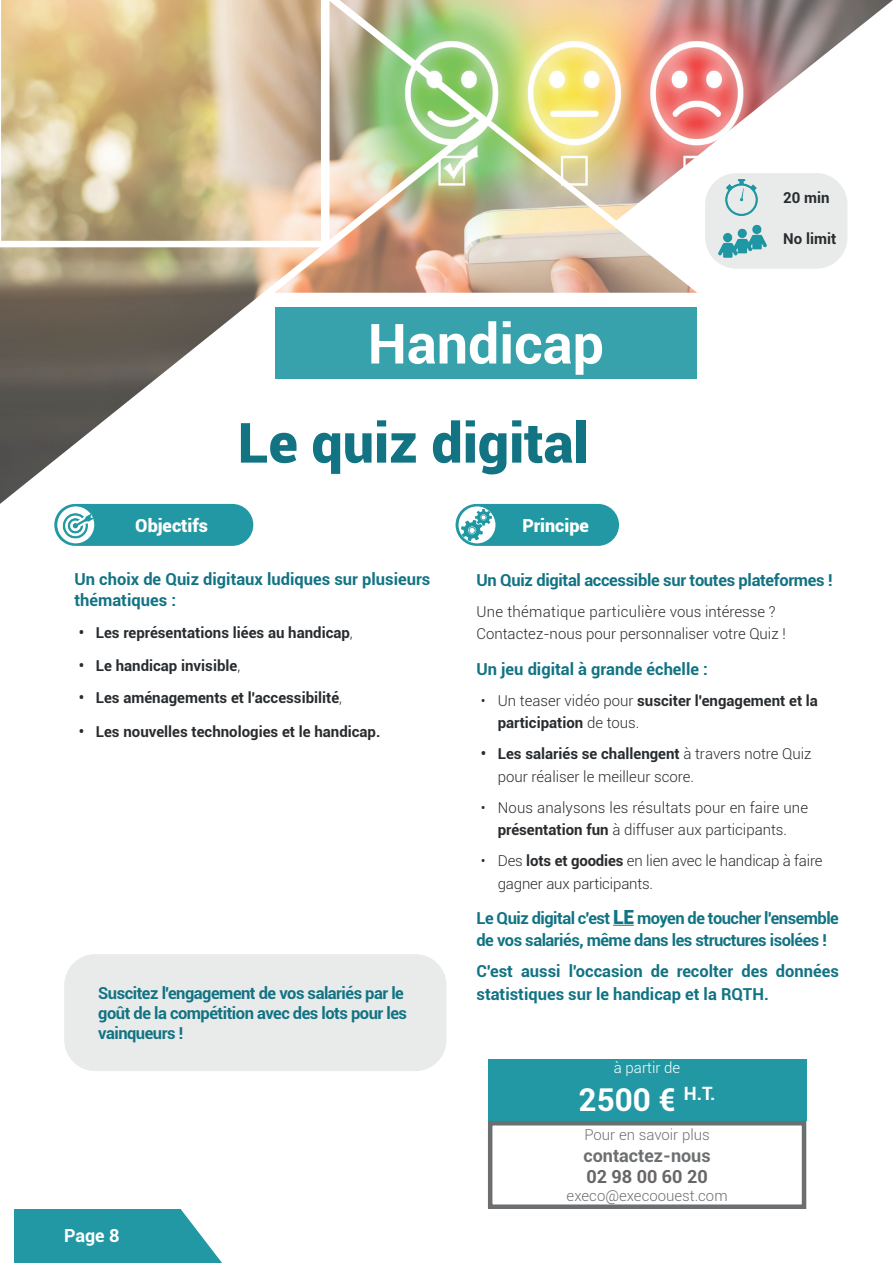
<style>
.page{position:relative;width:893px;height:1263px;background:#fff}
.page>*{position:absolute;margin:0;border:0;box-sizing:border-box;transform-origin:0 0}
.t1{font:900 55.5px "Roboto";color:#127383}
.t2{font:700 55.5px "Roboto";color:#fff}
.t3{font:700 31.5px "Roboto";color:#fff}
.t4{font:900 18px "Roboto";color:#fff}
.t5{font:700 18px "Roboto";color:#292c2f}
.t6{font:700 18px "Roboto";color:#231f20}
.t7{font:700 18px "Roboto";color:#fff}
.t8{font:700 16.5px/19.8px "Roboto";letter-spacing:-.02em;color:#127383}
.t9{font:700 16.5px/21.6px "Roboto";color:#127383}
.t10{font:300 15px/22.5px "Roboto";color:#292c2f}
.t11{font:700 15px/22.5px "Roboto";color:#292c2f}
.t12{font:300 15px "Roboto";color:#fff}
.s1{font-weight:300}
.s2{font-weight:700}
.s3{font-weight:900;font-size:19.5px}
</style>
<div class="page">
<div style="left:14px;top:1209px;width:167px;height:54px;background:#2198a3"></div>
<svg style="left:181px;top:1209px;width:41px;height:54px"></svg>
<img style="left:0;top:0;width:893px;height:504px">
<div style="left:275px;top:307px;width:422px;height:71px;background:#37a2ac"></div>
<div style="left:54px;top:504px;width:199px;height:42px;background:#2198a3;border-radius:21px"></div>
<div style="left:456px;top:504px;width:163px;height:42px;background:#2198a3;border-radius:21px"></div>
<svg style="left:458px;top:506px;width:37px;height:37px"></svg>
<img style="left:54px;top:506px;width:41px;height:39px">
<img style="left:461px;top:509px;width:30px;height:32px">
<svg style="left:613px;top:925px;width:21px;height:1px"></svg>
<div style="left:488px;top:1060px;width:318px;height:61px;background:#2198a3"></div>
<div style="left:705px;top:173px;width:142px;height:96px;background:#e8ebea;border-radius:31px"></div>
<img style="left:725px;top:179px;width:33px;height:37px">
<img style="left:697px;top:216px;width:101px;height:57px">
<div style="left:64px;top:954px;width:382px;height:117px;background:#e8ebea;border-radius:31px"></div>
<h1 class="t2" style="left:368px;top:305px;width:238px">Handicap</h1>
<h1 class="t1" style="left:238px;top:404px;width:352px">Le quiz digital</h1>
<p class="t11" style="left:783px;top:186px;width:48px">20 min</p>
<p class="t11" style="left:783px;top:227px;width:54px">No limit</p>
<p class="t4" style="left:135px;top:512px;width:74px">Objectifs</p>
<p class="t4" style="left:522px;top:512px;width:68px">Principe</p>
<p class="t9" style="left:75px;top:567px;width:357px">Un choix de Quiz digitaux ludiques sur plusieurs thématiques :</p>
<p class="t11" style="left:79px;top:621px;width:276px">• Les représentations liées au handicap<span class="s1">,</span></p>
<p class="t11" style="left:79px;top:653px;width:163px">• Le handicap invisible<span class="s1">,</span></p>
<p class="t11" style="left:79px;top:686px;width:265px">• Les aménagements et l'accessibilité<span class="s1">,</span></p>
<p class="t11" style="left:79px;top:720px;width:303px">• Les nouvelles technologies et le handicap.</p>
<p class="t8" style="left:476px;top:569px;width:357px">Un Quiz digital accessible sur toutes plateformes !</p>
<p class="t10" style="left:476px;top:600px;width:311px">Une thématique particulière vous intéresse ?<br>Contactez-nous pour personnaliser votre Quiz !</p>
<p class="t9" style="left:476px;top:657px;width:233px">Un jeu digital à grande échelle :</p>
<p class="t11" style="left:498px;top:688px;width:322px;text-indent:-17px"><span class="s1">• Un teaser vidéo pour</span> susciter l'engagement et la participation <span class="s1">de tous.</span></p>
<p class="t10" style="left:498px;top:742px;width:315px;text-indent:-17px"><span class="s2">• Les salariés se challengent</span> à travers notre Quiz pour réaliser le meilleur score.</p>
<p class="t10" style="left:481px;top:795px;width:329px;text-align:center">• Nous analysons les résultats pour en faire une <span class="s2">présentation fun</span> à diffuser aux participants.</p>
<p class="t10" style="left:498px;top:849px;width:326px;text-indent:-17px">• Des <span class="s2">lots et goodies</span> en lien avec le handicap à faire gagner aux participants.</p>
<p class="t8" style="left:476px;top:906px;width:364px;line-height:22.5px">Le Quiz digital c'est <span class="s3">LE</span> moyen de toucher l'ensemble de vos salariés, même dans les structures isolées !</p>
<p class="t9" style="left:476px;top:959px;width:364px;line-height:22.5px">C'est aussi l'occasion de recolter des données statistiques sur le handicap et la RQTH.</p>
<p class="t8" style="left:98px;top:982px;width:310px">Suscitez l'engagement de vos salariés par le goût de la compétition avec des lots pour les vainqueurs !</p>
<p class="t7" style="left:64px;top:1223px;width:57px">Page 8</p>
<p class="t12" style="left:614px;top:1057px;width:68px">à partir de</p>
<h2 class="t3" style="left:579px;top:1077px;width:139px">2500 € <sup>H.T.</sup></h2>
<p class="t10" style="left:584px;top:1123px;width:127px">Pour en savoir plus</p>
<p class="t5" style="left:583px;top:1142px;width:129px">contactez-nous</p>
<p class="t6" style="left:586px;top:1164px;width:123px">02 98 00 60 20</p>
<p class="t10" style="left:567px;top:1184px;width:162px">execo@execoouest.com</p>
</div>
